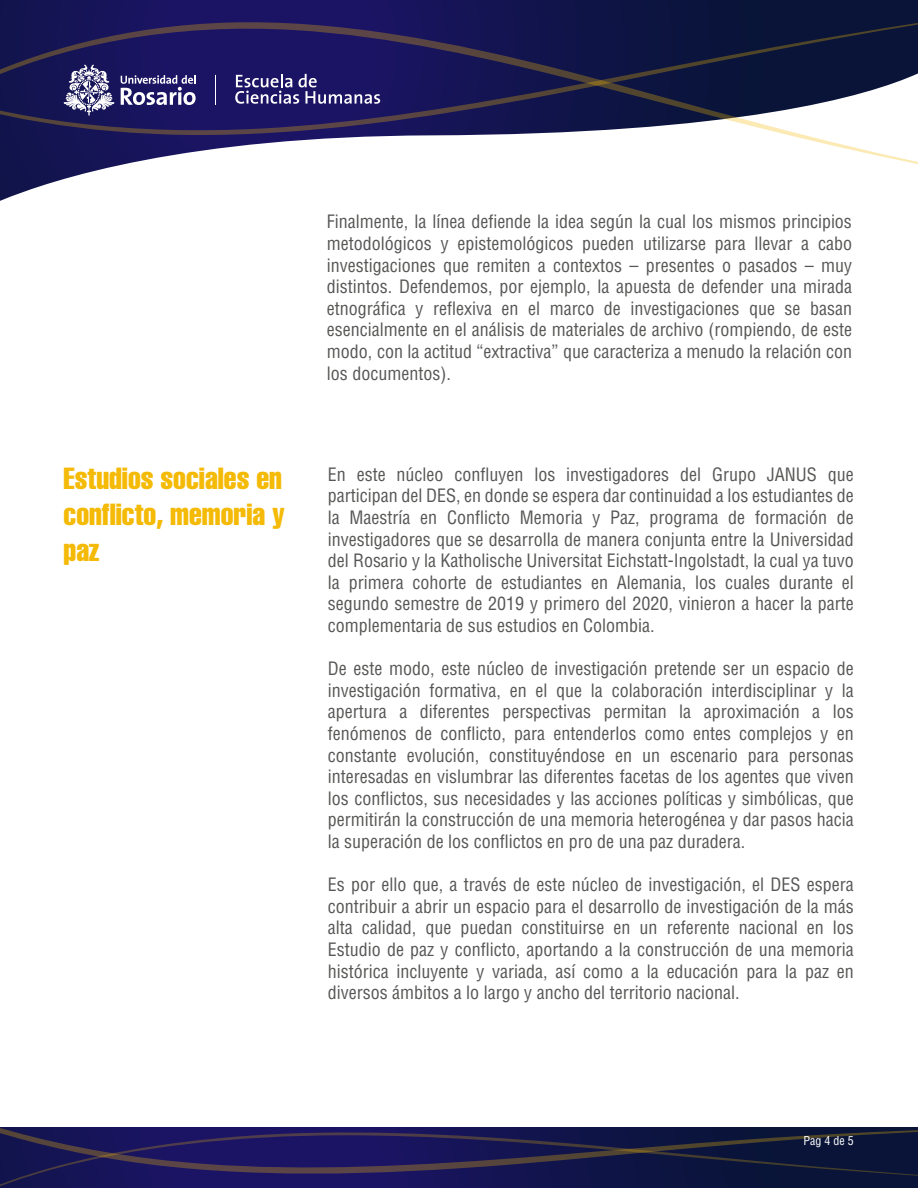
<style>
.page{position:relative;width:918px;height:1188px;background:#fff}
.page>*{position:absolute;margin:0;border:0;box-sizing:border-box;transform-origin:0 0}
.t1{font:extra-condensed 30px/36px "Helvetica";color:#f4ba06;text-align:justify}
.t2{font:condensed 18px/21.6px "Helvetica LT Std";color:#575756;text-align:justify}
.t3{font:condensed 12px "Helvetica LT Std";color:#fff}
</style>
<div class="page">
<svg style="left:0;top:1127px;width:918px;height:5px;background:#13144f"></svg>
<svg style="left:0;top:1132px;width:918px;height:56px;background:#1b1a4d"></svg>
<svg style="left:0;top:0;width:918px;height:22px;background:#12144f"></svg>
<svg style="left:0;top:22px;width:918px;height:179px"></svg>
<hr style="left:215px;top:75px;width:1px;height:30px;background:#fff">
<svg style="left:63px;top:64px;width:52px;height:51px"></svg>
<svg style="left:121px;top:75px;width:75px;height:30px"></svg>
<svg style="left:235px;top:74px;width:145px;height:30px;background:#4c4785"></svg>
<h1 class="t1" style="left:64px;top:460px;width:223px">Estudios sociales en conflicto, memoria y paz</h1>
<p class="t2" style="left:327px;top:211px;width:527px">Finalmente, la línea defiende la idea según la cual los mismos principios metodológicos y epistemológicos pueden utilizarse para llevar a cabo investigaciones que remiten a contextos – presentes o pasados – muy distintos. Defendemos, por ejemplo, la apuesta de defender una mirada etnográfica y reflexiva en el marco de investigaciones que se basan esencialmente en el análisis de materiales de archivo (rompiendo, de este modo, con la actitud “extractiva” que caracteriza a menudo la relación con los documentos).</p>
<p class="t2" style="left:328px;top:463px;width:528px">En este núcleo confluyen los investigadores del Grupo JANUS que participan del DES, en donde se espera dar continuidad a los estudiantes de la Maestría en Conflicto Memoria y Paz, programa de formación de investigadores que se desarrolla de manera conjunta entre la Universidad del Rosario y la Katholische Universitat Eichstatt-Ingolstadt, la cual ya tuvo la primera cohorte de estudiantes en Alemania, los cuales durante el segundo semestre de 2019 y primero del 2020, vinieron a hacer la parte complementaria de sus estudios en Colombia.</p>
<p class="t2" style="left:328px;top:658px;width:528px">De este modo, este núcleo de investigación pretende ser un espacio de investigación formativa, en el que la colaboración interdisciplinar y la apertura a diferentes perspectivas permitan la aproximación a los fenómenos de conflicto, para entenderlos como entes complejos y en constante evolución, constituyéndose en un escenario para personas interesadas en vislumbrar las diferentes facetas de los agentes que viven los conflictos, sus necesidades y las acciones políticas y simbólicas, que permitirán la construcción de una memoria heterogénea y dar pasos hacia la superación de los conflictos en pro de una paz duradera.</p>
<p class="t2" style="left:328px;top:874px;width:528px">Es por ello que, a través de este núcleo de investigación, el DES espera contribuir a abrir un espacio para el desarrollo de investigación de la más alta calidad, que puedan constituirse en un referente nacional en los Estudio de paz y conflicto, aportando a la construcción de una memoria histórica incluyente y variada, así como a la educación para la paz en diversos ámbitos a lo largo y ancho del territorio nacional.</p>
<p class="t3" style="left:804px;top:1133px;width:52px">Pag 4 de 5</p>
</div>
